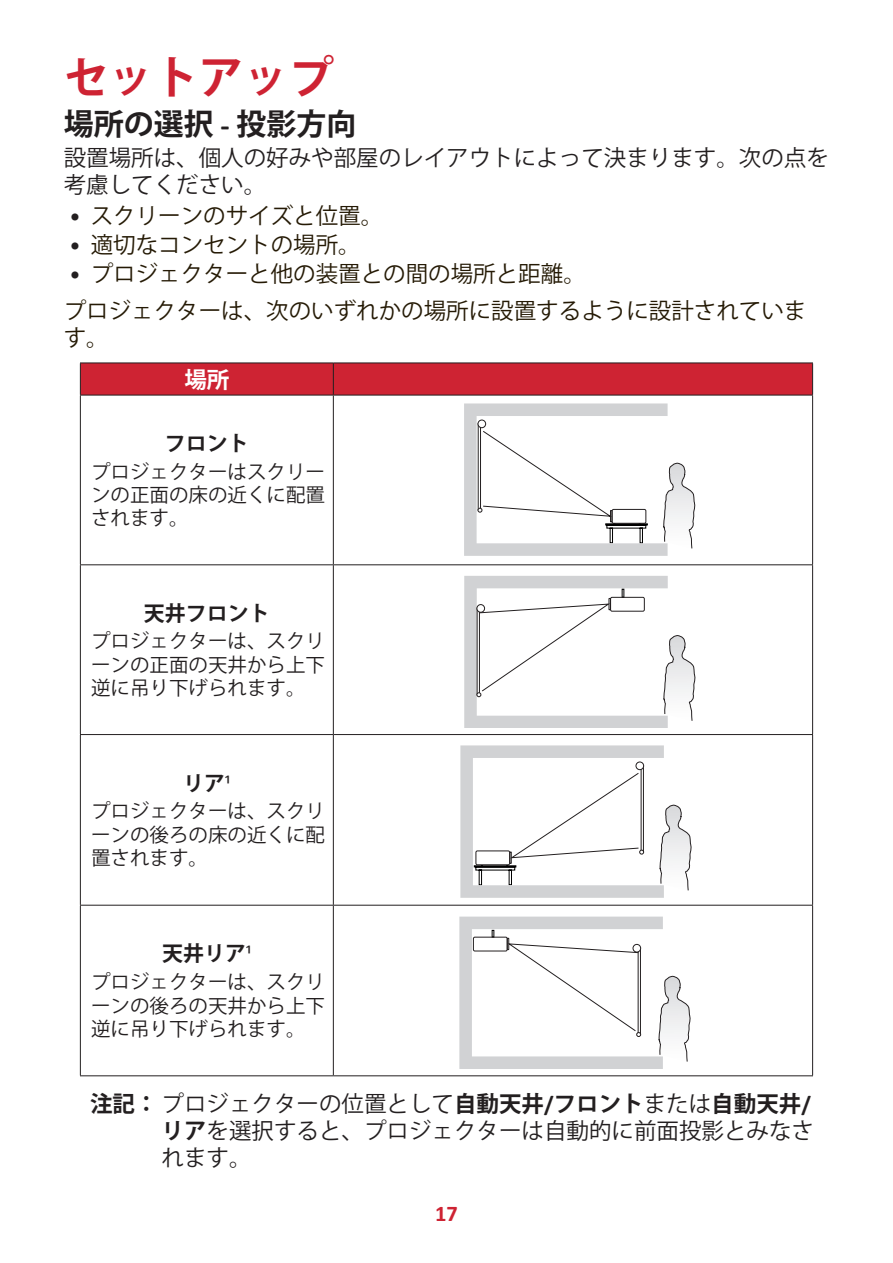
<style>
.page{position:relative;width:893px;height:1263px;background:#fff}
.page>*{position:absolute;margin:0;border:0;box-sizing:border-box;transform-origin:0 0}
.t1{font:700 45px "Koz Go Pr 6 N";color:#ce2333}
.t2{font:700 30px "Koz Go Pr 6 N";color:#231f20}
.t3{font:22.5px/27px "Koz Go Pr 6 N";color:#231f20}
.t4{font:22.5px/36.9px "Koz Go Pr 6 N";color:#251a05}
.t5{font:700 22.5px "Calibri";color:#ce2333}
.t6{font:700 22.5px "Koz Go Pr 6 N";color:#fff}
.t7{font:700 21px "Koz Go Pr 6 N";color:#231f20}
.t8{font:19.5px/23.4px "Koz Go Pr 6 N";color:#231f20;text-align:justify}
.s1{font-family:"Calibri"}
.s2{font-family:"Calibri";color:#231f20}
.s3{font-family:"Calibri";font-weight:400}
.s4{font-weight:700}
.s5{font-family:"Calibri";font-weight:700}
</style>
<div class="page">
<div style="left:81px;top:364px;width:731px;height:31px;background:#ce2333"></div>
<hr style="left:80px;top:363px;width:253px;height:1px;background:#231f20">
<hr style="left:80px;top:363px;width:1px;height:32px;background:#231f20">
<hr style="left:333px;top:363px;width:480px;height:1px;background:#231f20">
<hr style="left:333px;top:363px;width:1px;height:32px;background:#231f20">
<hr style="left:812px;top:363px;width:1px;height:32px;background:#231f20">
<hr style="left:80px;top:395px;width:253px;height:1px;background:#231f20">
<hr style="left:80px;top:395px;width:1px;height:169px;background:#231f20">
<hr style="left:333px;top:395px;width:480px;height:1px;background:#231f20">
<hr style="left:333px;top:395px;width:1px;height:169px;background:#231f20">
<hr style="left:812px;top:395px;width:1px;height:169px;background:#231f20">
<hr style="left:80px;top:564px;width:253px;height:1px;background:#231f20">
<hr style="left:80px;top:565px;width:1px;height:169px;background:#231f20">
<hr style="left:333px;top:564px;width:480px;height:1px;background:#231f20">
<hr style="left:333px;top:565px;width:1px;height:169px;background:#231f20">
<hr style="left:812px;top:565px;width:1px;height:169px;background:#231f20">
<hr style="left:80px;top:734px;width:253px;height:1px;background:#231f20">
<hr style="left:80px;top:735px;width:1px;height:170px;background:#231f20">
<hr style="left:333px;top:734px;width:480px;height:1px;background:#231f20">
<hr style="left:333px;top:735px;width:1px;height:170px;background:#231f20">
<hr style="left:812px;top:735px;width:1px;height:170px;background:#231f20">
<hr style="left:80px;top:905px;width:253px;height:1px;background:#231f20">
<hr style="left:80px;top:905px;width:1px;height:170px;background:#231f20">
<hr style="left:333px;top:905px;width:480px;height:1px;background:#231f20">
<hr style="left:333px;top:905px;width:1px;height:170px;background:#231f20">
<hr style="left:812px;top:905px;width:1px;height:170px;background:#231f20">
<hr style="left:80px;top:1075px;width:253px;height:1px;background:#231f20">
<hr style="left:333px;top:1075px;width:480px;height:1px;background:#231f20">
<svg style="left:464px;top:403px;width:231px;height:153px"></svg>
<div style="left:612px;top:509px;width:34px;height:14px;border:1px solid #231f20"></div>
<svg style="left:464px;top:576px;width:232px;height:151px"></svg>
<div style="left:610px;top:597px;width:35px;height:14px;border:1px solid #231f20"></div>
<svg style="left:460px;top:745px;width:231px;height:153px"></svg>
<div style="left:476px;top:851px;width:34px;height:14px;border:1px solid #231f20"></div>
<svg style="left:459px;top:916px;width:231px;height:152px"></svg>
<div style="left:473px;top:937px;width:34px;height:14px;border:1px solid #231f20"></div>
<h1 class="t1" style="left:64px;top:52px;width:271px">セットアップ</h1>
<h2 class="t2" style="left:64px;top:107px;width:294px">場所の選択 <span class="s1">-</span> 投影方向</h2>
<p class="t3" style="left:64px;top:144px;width:767px">設置場所は、個人の好みや部屋のレイアウトによって決まります。次の点を考慮してください。</p>
<p class="t4" style="left:70px;top:198px;width:315px"><span class="s2">•</span> スクリーンのサイズと位置。</p>
<p class="t4" style="left:70px;top:227px;width:293px"><span class="s2">•</span> 適切なコンセントの場所。</p>
<p class="t4" style="left:64px;top:256px;width:744px"><span class="s2">•</span> プロジェクターと他の装置との間の場所と距離。<br>プロジェクターは、次のいずれかの場所に設置するように設計されていま</p>
<p class="t4" style="left:64px;top:320px;width:46px">す。</p>
<p class="t6" style="left:184px;top:367px;width:47px">場所</p>
<p class="t7" style="left:165px;top:431px;width:86px">フロント</p>
<p class="t8" style="left:91px;top:460px;width:235px">プロジェクターはスクリーンの正面の床の近くに配置されます。</p>
<p class="t7" style="left:144px;top:601px;width:128px">天井フロント</p>
<p class="t8" style="left:91px;top:630px;width:235px">プロジェクターは、スクリーンの正面の天井から上下逆に吊り下げられます。</p>
<p class="t7" style="left:183px;top:771px;width:49px">リア<span class="s3">¹</span></p>
<p class="t8" style="left:91px;top:800px;width:235px">プロジェクターは、スクリーンの後ろの床の近くに配置されます。</p>
<p class="t7" style="left:162px;top:942px;width:91px">天井リア<span class="s3">¹</span></p>
<p class="t8" style="left:91px;top:971px;width:235px">プロジェクターは、スクリーンの後ろの天井から上下逆に吊り下げられます。</p>
<p class="t3" style="left:162px;top:1090px;width:654px;text-indent:-71px"><span class="s4">注記：</span>プロジェクターの位置として<span class="s4">自動天井</span><span class="s5">/</span><span class="s4">フロント</span>または<span class="s4">自動天井</span><span class="s5">/</span><span class="s4">リア</span>を選択すると、プロジェクターは自動的に前面投影とみなされます。</p>
<p class="t5" style="left:435px;top:1197px;width:24px">17</p>
</div>
